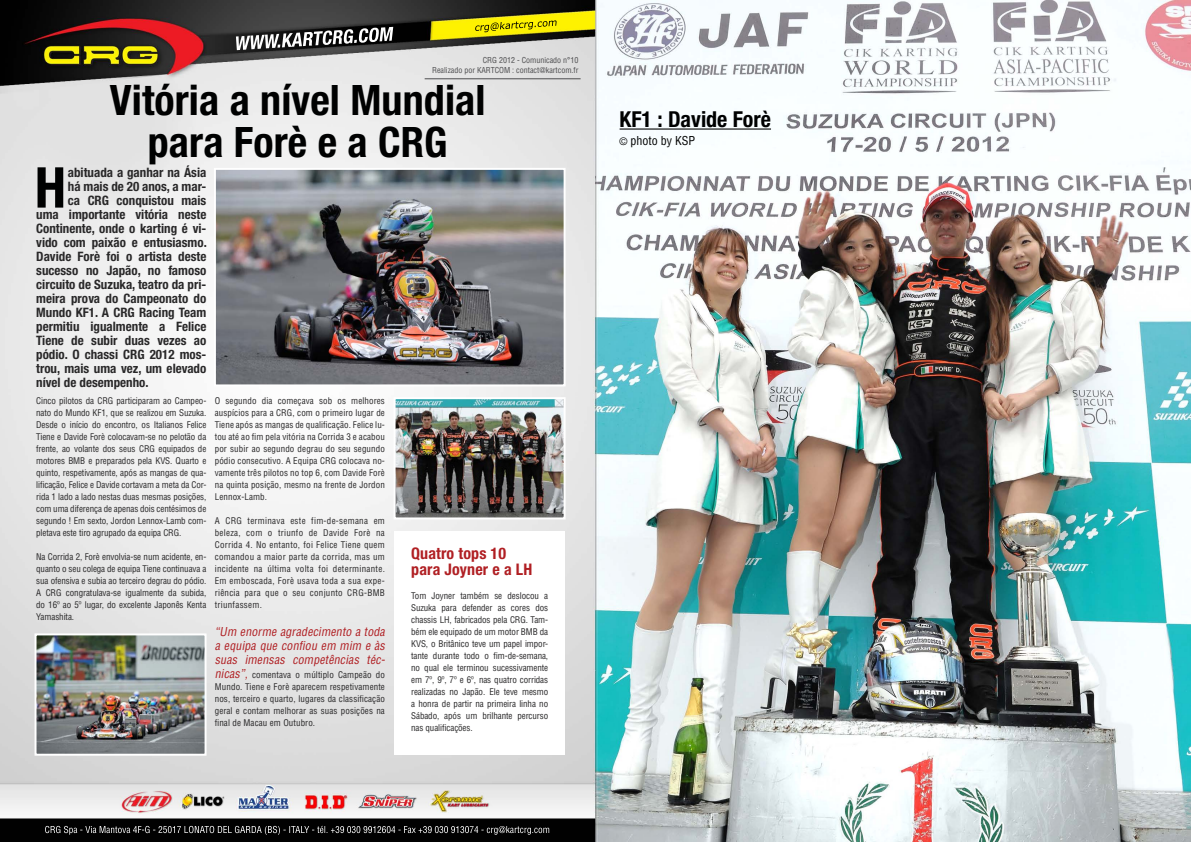
<style>
.page{position:relative;width:1191px;height:842px;background:#fff}
.page>*{position:absolute;margin:0;border:0;box-sizing:border-box;transform-origin:0 0}
.t1{font:700 condensed 56.4px "Helvetica Neue LT Std";color:#000101}
.t2{font:700 condensed 42px/42px "Helvetica Neue LT Std";letter-spacing:.005em;color:#000101;text-align:center}
.t3{font:700 condensed 22px "Helvetica Neue LT Std";color:#000101}
.t4{font:700 condensed 16px/16px "Helvetica Neue LT Std";letter-spacing:.01em;color:#b01f23}
.t5{font:700 condensed 13px "Helvetica Neue LT Std";color:#292829}
.t6{font:italic condensed 12px/14px "Helvetica LT Std";color:#b01f23;text-align:justify}
.t7{font:condensed 12px "Helvetica LT Std";color:#000101}
.t8{font:condensed 9px/12px "Helvetica LT Std";color:#292829;text-align:justify}
.t9{font:condensed 8px/10px "Helvetica LT Std";color:#4d4d4f;text-align:right}
.s1{font-style:italic;font-size:12px;color:#b01f23}
.s2{font-size:10px}
</style>
<div class="page">
<img style="left:0;top:0;width:1190px;height:842px">
<img style="left:236px;top:27px;width:157px;height:23px">
<img style="left:500px;top:20px;width:56px;height:9px">
<img style="left:45px;top:826px;width:154px;height:7px">
<img style="left:210px;top:826px;width:141px;height:9px">
<img style="left:428px;top:826px;width:77px;height:7px">
<img style="left:506px;top:826px;width:43px;height:9px">
<hr style="left:424px;top:79px;width:156px;height:1px;background:#4d4d4f">
<img style="left:217px;top:171px;width:345px;height:212px">
<div style="left:214px;top:168px;width:351px;height:218px;border:2px solid #fff"></div>
<img style="left:38px;top:636px;width:165px;height:117px">
<div style="left:35px;top:633px;width:171px;height:123px;border:2px solid #fff"></div>
<img style="left:396px;top:400px;width:166px;height:116px">
<div style="left:393px;top:397px;width:172px;height:122px;border:2px solid #fff"></div>
<div style="left:394px;top:531px;width:170px;height:224px;background:#fff"></div>
<hr style="left:619px;top:128px;width:152px;height:2px;background:#000101">
<p class="t9" style="left:432px;top:55px;width:148px">CRG 2012 - Comunicado n°10<br>Realizado por KARTCOM : contact@kartcom.fr</p>
<h2 class="t2" style="left:110px;top:79px;width:377px">Vitória a nível Mundial para Forè e a CRG</h2>
<h1 class="t1" style="left:35px;top:153px;width:33px">H</h1>
<h3 class="t5" style="left:68px;top:164px;width:140px">abituada a ganhar na Ásia</h3>
<h3 class="t5" style="left:68px;top:178px;width:140px">há mais de 20 anos, a mar-</h3>
<h3 class="t5" style="left:68px;top:192px;width:140px">ca CRG conquistou mais</h3>
<h3 class="t5" style="left:36px;top:206px;width:172px">uma importante vitória neste</h3>
<h3 class="t5" style="left:36px;top:220px;width:172px">Continente, onde o karting é vi-</h3>
<h3 class="t5" style="left:36px;top:234px;width:172px">vido com paixão e entusiasmo.</h3>
<h3 class="t5" style="left:36px;top:248px;width:172px">Davide Forè foi o artista deste</h3>
<h3 class="t5" style="left:36px;top:262px;width:172px">sucesso no Japão, no famoso</h3>
<h3 class="t5" style="left:36px;top:276px;width:172px">circuito de Suzuka, teatro da pri-</h3>
<h3 class="t5" style="left:36px;top:290px;width:172px">meira prova do Campeonato do</h3>
<h3 class="t5" style="left:36px;top:304px;width:172px">Mundo KF1. A CRG Racing Team</h3>
<h3 class="t5" style="left:36px;top:318px;width:172px">permitiu igualmente a Felice</h3>
<h3 class="t5" style="left:36px;top:332px;width:172px">Tiene de subir duas vezes ao</h3>
<h3 class="t5" style="left:36px;top:346px;width:172px">pódio. O chassi CRG 2012 mos-</h3>
<h3 class="t5" style="left:36px;top:360px;width:172px">trou, mais uma vez, um elevado</h3>
<h3 class="t5" style="left:36px;top:374px;width:114px">nível de desempenho.</h3>
<p class="t8" style="left:36px;top:394px;width:172px">Cinco pilotos da CRG participaram ao Campeo&shy;nato do Mundo KF1, que se realizou em Suzuka.<br>Desde o início do encontro, os Italianos Felice Tiene e Davide Forè colocavam-se no pelotão da frente, ao volante dos seus CRG equipados de motores BMB e preparados pela KVS. Quarto e quinto, respetivamente, após as mangas de qua&shy;lificação, Felice e Davide cortavam a meta da Cor&shy;rida 1 lado a lado nestas duas mesmas posições, com uma diferença de apenas dois centésimos de segundo ! Em sexto, Jordon Lennox-Lamb com&shy;pletava este tiro agrupado da equipa CRG.</p>
<p class="t8" style="left:36px;top:550px;width:172px">Na Corrida 2, Forè envolvia-se num acidente, en&shy;quanto o seu colega de equipa Tiene continuava a sua ofensiva e subia ao terceiro degrau do pódio.<br>A CRG congratulava-se igualmente da subida, do 16º ao 5º lugar, do excelente Japonês Kenta Yamashita.</p>
<p class="t8" style="left:215px;top:395px;width:172px">O segundo dia começava sob os melhores auspícios para a CRG, com o primeiro lugar de Tiene após as mangas de qualificação. Felice lu&shy;tou até ao fim pela vitória na Corrida 3 e acabou por subir ao segundo degrau do seu segundo pódio consecutivo. A Equipa CRG colocava no&shy;vamente três pilotos no top 6, com Davide Forè na quinta posição, mesmo na frente de Jordon Lennox-Lamb.</p>
<p class="t8" style="left:215px;top:515px;width:172px">A CRG terminava este fim-de-semana em beleza, com o triunfo de Davide Forè na Corrida 4. No entanto, foi Felice Tiene quem comandou a maior parte da corrida, mas um incidente na última volta foi determinante.<br>Em emboscada, Forè usava toda a sua expe&shy;riência para que o seu conjunto CRG-BMB triunfassem.</p>
<h3 class="t6" style="left:215px;top:625px;width:174px">“Um enorme agradecimento a toda a equipa que confiou em mim e às suas imensas competências téc-</h3>
<p class="t8" style="left:215px;top:669px;width:172px"><span class="s1">nicas”,</span> comentava o múltiplo Campeão do Mundo. Tiene e Forè aparecem respetivamente nos, terceiro e quarto, lugares da classificação geral e contam melhorar as suas posições na final de Macau em Outubro.</p>
<h3 class="t4" style="left:411px;top:545px;width:123px">Quatro tops 10 para Joyner e a LH</h3>
<p class="t8" style="left:411px;top:589px;width:139px">Tom Joyner também se deslocou a Suzuka para defender as cores dos chassis LH, fabricados pela CRG. Tam&shy;bém ele equipado de um motor BMB da KVS, o Britânico teve um papel impor&shy;tante durante todo o fim-de-semana, no qual ele terminou sucessivamente em 7º, 9º, 7º e 6º, nas quatro corridas realizadas no Japão. Ele teve mesmo a honra de partir na primeira linha no Sábado, após um brilhante percurso nas qualificações.</p>
<h3 class="t3" style="left:619px;top:106px;width:153px">KF1 : Davide Forè</h3>
<h3 class="t7" style="left:619px;top:133px;width:77px"><span class="s2">©</span> photo by KSP</h3>
</div>
